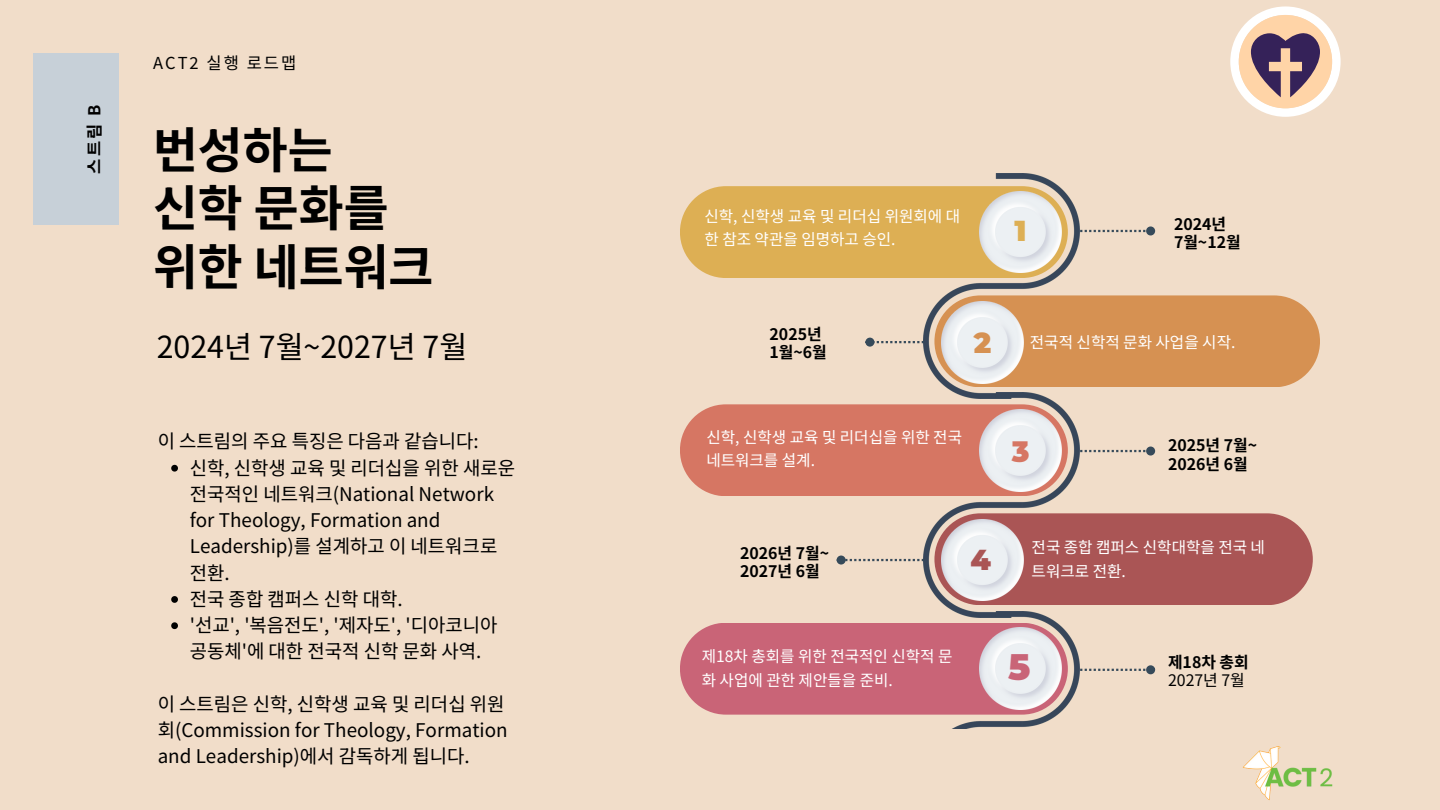
<style>
.page{position:relative;width:1440px;height:810px;background:#f1ddc9}
.page>*{position:absolute;margin:0;border:0;box-sizing:border-box;transform-origin:0 0}
.t1{font:700 48.8px/58.5px "Noto Sans KR";color:#000}
.t2{font:900 36px "Montserrat";color:#c96477}
.t3{font:30.3px "Noto Sans KR";color:#000}
.t4{font:900 28.8px "Montserrat";color:#ddaf54}
.t5{font:900 28.8px "Montserrat";color:#d67663}
.t6{font:900 28.8px "Montserrat";color:#d69152}
.t7{font:900 28.8px "Montserrat";color:#a55}
.t8{font:18.9px/26.2px "Noto Sans KR";color:#000}
.t9{font:16.5px "Noto Sans KR";letter-spacing:.125em;color:#000}
.t10{font:700 16.5px "Noto Sans KR";color:#000}
.t11{font:700 15.9px/18px "Noto Sans KR";color:#000}
.t12{font:15.9px "Noto Sans KR";color:#000}
.t13{font:15.7px/23.2px "Noto Sans KR";color:#fff}
</style>
<div class="page">
<div style="left:34px;top:54px;width:85px;height:171px;background:#c7d0d8"></div>
<svg style="left:171px;top:465px;width:7px;height:7px"></svg>
<svg style="left:171px;top:596px;width:7px;height:7px"></svg>
<svg style="left:171px;top:622px;width:7px;height:7px"></svg>
<img style="left:924px;top:174px;width:156px;height:219px">
<img style="left:924px;top:393px;width:156px;height:218px">
<img style="left:952px;top:611px;width:128px;height:118px">
<div style="left:680px;top:186px;width:388px;height:92px;background:#ddaf54;border-radius:46px"></div>
<img style="left:980px;top:191px;width:81px;height:82px">
<div style="left:680px;top:404px;width:388px;height:92px;background:#d67663;border-radius:46px"></div>
<div style="left:680px;top:623px;width:388px;height:92px;background:#c96477;border-radius:46px"></div>
<div style="left:934px;top:295px;width:386px;height:92px;background:#d69152;border-radius:46px"></div>
<svg style="left:868px;top:339px;width:56px;height:6px"></svg>
<div style="left:865px;top:338px;width:9px;height:9px;border:2px solid #364a5a;border-radius:50%"></div>
<img style="left:942px;top:301px;width:82px;height:82px">
<img style="left:980px;top:410px;width:81px;height:81px">
<img style="left:980px;top:628px;width:81px;height:82px">
<div style="left:934px;top:513px;width:379px;height:92px;background:#a55;border-radius:46px"></div>
<svg style="left:846px;top:559px;width:78px;height:2px"></svg>
<div style="left:838px;top:557px;width:7px;height:6px;background:#364a5a;border-radius:50%"></div>
<div style="left:837px;top:556px;width:9px;height:9px;border:2px solid #364a5a;border-radius:50%"></div>
<img style="left:942px;top:519px;width:82px;height:82px">
<svg style="left:1080px;top:450px;width:65px;height:2px"></svg>
<div style="left:1147px;top:448px;width:7px;height:6px;background:#364a5a;border-radius:50%"></div>
<div style="left:1146px;top:447px;width:9px;height:9px;border:2px solid #364a5a;border-radius:50%"></div>
<svg style="left:1080px;top:669px;width:65px;height:2px"></svg>
<div style="left:1147px;top:666px;width:7px;height:7px;background:#364a5a;border-radius:50%"></div>
<div style="left:1146px;top:665px;width:9px;height:9px;border:2px solid #364a5a;border-radius:50%"></div>
<svg style="left:1080px;top:230px;width:65px;height:2px"></svg>
<div style="left:1147px;top:228px;width:7px;height:6px;background:#364a5a;border-radius:50%"></div>
<div style="left:1146px;top:226px;width:9px;height:9px;border:2px solid #364a5a;border-radius:50%"></div>
<svg style="left:1230px;top:6px;width:111px;height:111px"></svg>
<img style="left:1242px;top:746px;width:91px;height:55px">
<h6 class="t10" style="left:81px;top:174px;width:70px;rotate:-90deg">스트림 B</h6>
<p class="t9" style="left:153px;top:50px;width:145px">ACT2 실행 로드맵</p>
<h4 class="t1" style="left:153px;top:117px;width:282px">번성하는 신학 문화를 위한 네트워크</h4>
<h5 class="t3" style="left:157px;top:323px;width:312px">2024년 7월~2027년 7월</h5>
<h1 class="t8" style="left:158px;top:427px;width:323px">이 스트림의 주요 특징은 다음과 같습니다:</h1>
<h2 class="t8" style="left:190px;top:453px;width:327px">신학, 신학생 교육 및 리더십을 위한 새로운 전국적인 네트워크(National Network for Theology, Formation and<br>Leadership)를 설계하고 이 네트워크로 전환.</h2>
<h3 class="t8" style="left:190px;top:584px;width:214px">전국 종합 캠퍼스 신학 대학.</h3>
<p class="t8" style="left:190px;top:611px;width:309px">'선교', '복음전도', '제자도', '디아코니아 공동체'에 대한 전국적 신학 문화 사역.</p>
<p class="t8" style="left:158px;top:689px;width:351px">이 스트림은 신학, 신학생 교육 및 리더십 위원 회(Commission for Theology, Formation and Leadership)에서 감독하게 됩니다.</p>
<p class="t13" style="left:704px;top:204px;width:257px">신학, 신학생 교육 및 리더십 위원회에 대 한 참조 약관을 임명하고 승인.</p>
<h4 class="t4" style="left:1014px;top:214px;width:14px">1</h4>
<p class="t11" style="left:1174px;top:214px;width:54px">2024년</p>
<p class="t11" style="left:1174px;top:232px;width:68px">7월~12월</p>
<h4 class="t11" style="left:770px;top:324px;width:59px">2025년<br>1월~6월</h4>
<p class="t6" style="left:974px;top:325px;width:19px">2</p>
<p class="t13" style="left:1030px;top:329px;width:207px">전국적 신학적 문화 사업을 시작.</p>
<p class="t13" style="left:706px;top:425px;width:257px">신학, 신학생 교육 및 리더십을 위한 전국 네트워크를 설계.</p>
<p class="t5" style="left:1012px;top:435px;width:19px">3</p>
<h6 class="t11" style="left:1168px;top:435px;width:90px">2025년 7월~</h6>
<p class="t11" style="left:1168px;top:454px;width:81px">2026년 6월</p>
<p class="t11" style="left:740px;top:543px;width:90px">2026년 7월~</p>
<h4 class="t11" style="left:740px;top:561px;width:81px">2027년 6월</h4>
<p class="t7" style="left:970px;top:542px;width:22px">4</p>
<p class="t13" style="left:1032px;top:535px;width:235px">전국 종합 캠퍼스 신학대학을 전국 네 트워크로 전환.</p>
<h4 class="t13" style="left:702px;top:644px;width:252px">제18차 총회를 위한 전국적인 신학적 문 화 사업에 관한 제안들을 준비.</h4>
<h4 class="t2" style="left:1008px;top:646px;width:24px">5</h4>
<p class="t11" style="left:1168px;top:652px;width:82px">제18차 총회</p>
<p class="t12" style="left:1168px;top:667px;width:78px">2027년 7월</p>
</div>
